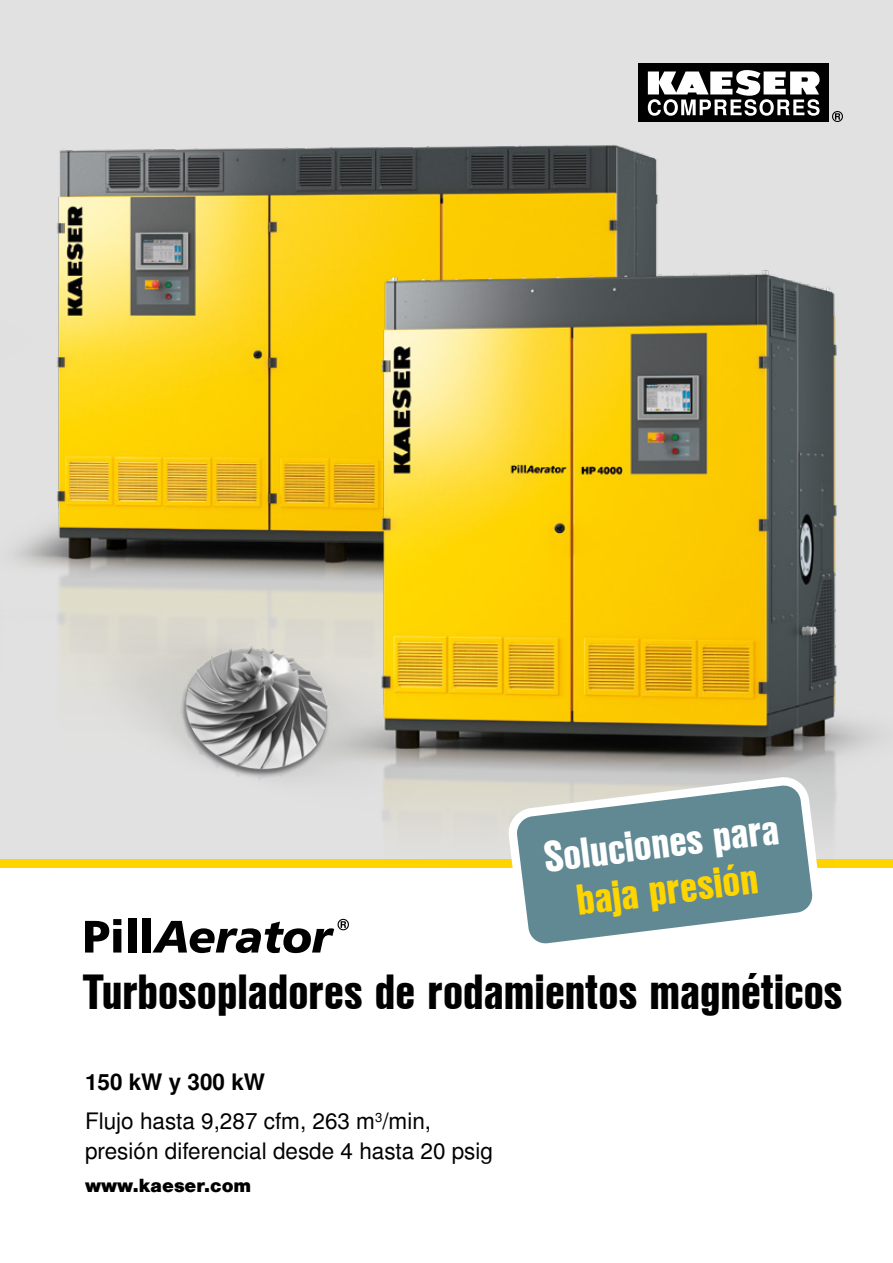
<style>
.page{position:relative;width:893px;height:1263px;background:#fff}
.page>*{position:absolute;margin:0;border:0;box-sizing:border-box;transform-origin:0 0}
.t1{font:48px "Nimbus San L Bla Con";color:#000}
.t2{font:42px "Nimbus San L Bla Con";color:#fff}
.t3{font:42px "Nimbus San L Bla Con";color:#ffd500}
.t4{font:22.5px/39px "Nimbus San L";color:#000}
.t5{font:900 18px "Nimbus San L";color:#000}
.s1{font-weight:700}
</style>
<div class="page">
<div style="left:0;top:0;width:893px;height:859px;background:#e1e1e1"></div>
<img style="left:57px;top:144px;width:601px;height:122px">
<img style="left:0;top:266px;width:893px;height:657px">
<img style="left:21px;top:565px;width:482px;height:290px">
<div style="left:638px;top:64px;width:191px;height:58px;background:#000"></div>
<svg style="left:832px;top:111px;width:11px;height:11px"></svg>
<svg style="left:648px;top:70px;width:172px;height:46px"></svg>
<svg style="left:85px;top:919px;width:36px;height:33px"></svg>
<div style="left:128px;top:918px;width:8px;height:34px;background:#000"></div>
<div style="left:143px;top:918px;width:8px;height:34px;background:#000"></div>
<svg style="left:152px;top:919px;width:197px;height:34px"></svg>
<svg style="left:511px;top:779px;width:308px;height:165px;background:#8aa6ad"></svg>
<h2 class="t2" style="left:540px;top:826px;width:238px;rotate:-7deg">Soluciones para</h2>
<h2 class="t3" style="left:573px;top:869px;width:184px;rotate:-7deg">baja presión</h2>
<h1 class="t1" style="left:83px;top:956px;width:761px">Turbosopladores de rodamientos magnéticos</h1>
<p class="t4" style="left:85px;top:1063px;width:348px"><span class="s1">150 kW y 300 kW<br></span>Flujo hasta 9,287 cfm, 263 m<sup>3</sup>/min,</p>
<p class="t4" style="left:85px;top:1132px;width:410px">presión diferencial desde 4 hasta 20 psig</p>
<p class="t5" style="left:85px;top:1174px;width:168px">www.kaeser.com</p>
</div>
